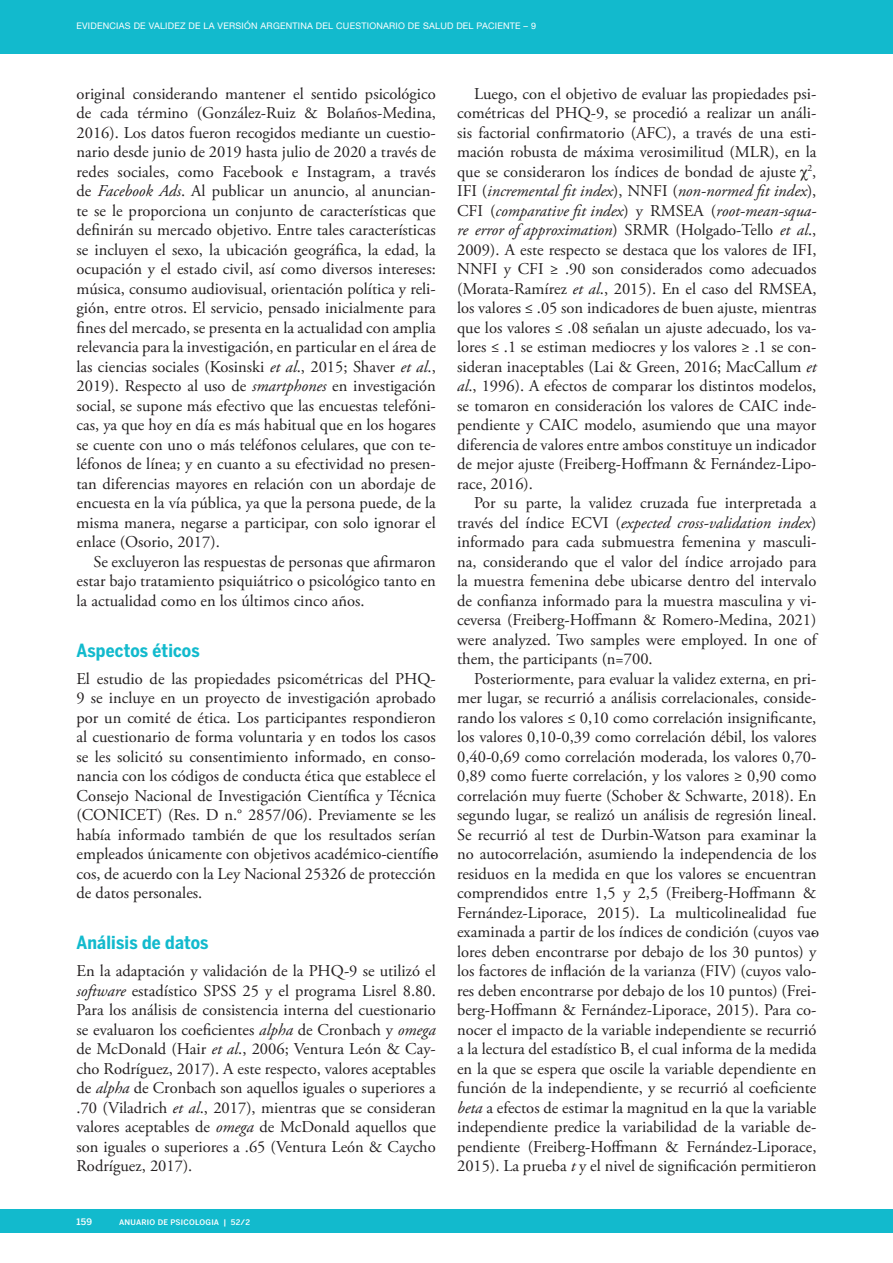
<style>
.page{position:relative;width:893px;height:1263px;background:#fff}
.page>*{position:absolute;margin:0;border:0;box-sizing:border-box;transform-origin:0 0}
.titol_2{font:700 18px "Benton Sans Cond";letter-spacing:.01em;color:#12bacd}
.Texto{font:16.5px/19.5px "Adobe Garamond Pro";color:#231f20;text-align:justify}
.texto_sense_sang{font:16.5px/19.5px "Adobe Garamond Pro";color:#231f20;text-align:justify}
.t1{font:9px "Helvetica Neue";letter-spacing:.025em;color:#fff}
.t2{font:500 8.85px "Benton Sans Cond";color:#fff;scale:1.18 1}
.t3{font:500 7.65px "Benton Sans Cond";letter-spacing:.025em;color:#fff;scale:1.18 1}
.s1{font-style:italic}
.s2{font-family:"Times New Roman"}
</style>
<div class="page">
<div style="left:0;top:0;width:893px;height:54px;background:#12bacd"></div>
<div style="left:0;top:1209px;width:893px;height:23px;background:#12bacd"></div>
<p class="t1" style="left:77px;top:20px;width:461px">EVIDENCIAS DE VALIDEZ DE LA VERSIÓN ARGENTINA DEL CUESTIONARIO DE SALUD DEL PACIENTE – 9</p>
<p class="texto_sense_sang" style="left:77px;top:84px;width:361px">original considerando mantener el sentido psicológico de cada término (González-Ruiz &amp; Bolaños-Medina, 2016). Los datos fueron recogidos mediante un cuestio&shy;nario desde junio de 2019 hasta julio de 2020 a través de redes sociales, como Facebook e Instagram, a través de <span class="s1">Facebook Ads</span>. Al publicar un anuncio, al anuncian&shy;te se le proporciona un conjunto de características que definirán su mercado objetivo. Entre tales características se incluyen el sexo, la ubicación geográfica, la edad, la ocupación y el estado civil, así como diversos intereses: música, consumo audiovisual, orientación política y reli&shy;gión, entre otros. El servicio, pensado inicialmente para fines del mercado, se presenta en la actualidad con amplia relevancia para la investigación, en particular en el área de las ciencias sociales (Kosinski <span class="s1">et al</span>., 2015; Shaver <span class="s1">et al</span>., 2019). Respecto al uso de <span class="s1">smartphones</span> en investigación social, se supone más efectivo que las encuestas telefóni&shy;cas, ya que hoy en día es más habitual que en los hogares se cuente con uno o más teléfonos celulares, que con te&shy;léfonos de línea; y en cuanto a su efectividad no presen&shy;tan diferencias mayores en relación con un abordaje de encuesta en la vía pública, ya que la persona puede, de la misma manera, negarse a participar, con solo ignorar el enlace (Osorio, 2017).</p>
<p class="Texto" style="left:77px;top:552px;width:361px;text-indent:17px">Se excluyeron las respuestas de personas que afirmaron estar bajo tratamiento psiquiátrico o psicológico tanto en la actualidad como en los últimos cinco años.</p>
<p class="titol_2" style="left:77px;top:639px;width:125px">Aspectos éticos</p>
<p class="texto_sense_sang" style="left:77px;top:669px;width:361px">El estudio de las propiedades psicométricas del PHQ-9 se incluye en un proyecto de investigación aprobado por un comité de ética. Los participantes respondieron al cuestionario de forma voluntaria y en todos los casos se les solicitó su consentimiento informado, en conso&shy;nancia con los códigos de conducta ética que establece el Consejo Nacional de Investigación Científica y Técnica (CONICET) (Res. D n.° 2857/06). Previamente se les había informado también de que los resultados serían empleados únicamente con objetivos académico-científi&shy;cos, de acuerdo con la Ley Nacional 25326 de protección de datos personales.</p>
<p class="titol_2" style="left:77px;top:932px;width:134px">Análisis de datos</p>
<p class="texto_sense_sang" style="left:77px;top:962px;width:361px">En la adaptación y validación de la PHQ-9 se utilizó el <span class="s1">software</span> estadístico SPSS 25 y el programa Lisrel 8.80.<br>Para los análisis de consistencia interna del cuestionario se evaluaron los coeficientes <span class="s1">alpha</span> de Cronbach y <span class="s1">omega </span>de McDonald (Hair <span class="s1">et al</span>., 2006; Ventura León &amp; Cay&shy;cho Rodríguez, 2017). A este respecto, valores aceptables de <span class="s1">alpha</span> de Cronbach son aquellos iguales o superiores a .70 (Viladrich <span class="s1">et al</span>., 2017), mientras que se consideran valores aceptables de <span class="s1">omega</span> de McDonald aquellos que son iguales o superiores a .65 (Ventura León &amp; Caycho Rodríguez, 2017).</p>
<p class="t2" style="left:77px;top:1216px;width:15px">159</p>
<p class="t3" style="left:119px;top:1217px;width:113px">ANUARIO DE PSICOLOGIA | 52/2</p>
<p class="Texto" style="left:457px;top:84px;width:361px;text-indent:17px">Luego, con el objetivo de evaluar las propiedades psi&shy;cométricas del PHQ-9, se procedió a realizar un análi&shy;sis factorial confirmatorio (AFC), a través de una esti&shy;mación robusta de máxima verosimilitud (MLR), en la que se consideraron los índices de bondad de ajuste <span class="s2">χ</span><sup>2</sup>, IFI (<span class="s1">incremental fit index</span>), NNFI (<span class="s1">non-normed fit index</span>), CFI (<span class="s1">comparative fit index</span>) y RMSEA (<span class="s1">root-mean-squa&shy;re error of approximation</span>) SRMR (Holgado-Tello <span class="s1">et al</span>., 2009). A este respecto se destaca que los valores de IFI, NNFI y CFI ≥ .90 son considerados como adecuados (Morata-Ramírez <span class="s1">et al</span>., 2015). En el caso del RMSEA, los valores ≤ .05 son indicadores de buen ajuste, mientras que los valores ≤ .08 señalan un ajuste adecuado, los va&shy;lores ≤ .1 se estiman mediocres y los valores ≥ .1 se con&shy;sideran inaceptables (Lai &amp; Green, 2016; MacCallum <span class="s1">et al</span>., 1996). A efectos de comparar los distintos modelos, se tomaron en consideración los valores de CAIC inde&shy;pendiente y CAIC modelo, asumiendo que una mayor diferencia de valores entre ambos constituye un indicador de mejor ajuste (Freiberg-Hoffmann &amp; Fernández-Lipo&shy;race, 2016).</p>
<p class="Texto" style="left:457px;top:494px;width:361px;text-indent:17px">Por su parte, la validez cruzada fue interpretada a través del índice ECVI (<span class="s1">expected cross-validation index</span>) informado para cada submuestra femenina y masculi&shy;na, considerando que el valor del índice arrojado para la muestra femenina debe ubicarse dentro del intervalo de confianza informado para la muestra masculina y vi&shy;ceversa (Freiberg-Hoffmann &amp; Romero-Medina, 2021) were analyzed. Two samples were employed. In one of them, the participants (n=700.</p>
<p class="Texto" style="left:457px;top:669px;width:361px;text-indent:17px">Posteriormente, para evaluar la validez externa, en pri&shy;mer lugar, se recurrió a análisis correlacionales, conside&shy;rando los valores ≤ 0,10 como correlación insignificante, los valores 0,10-0,39 como correlación débil, los valores 0,40-0,69 como correlación moderada, los valores 0,70- 0,89 como fuerte correlación, y los valores ≥ 0,90 como correlación muy fuerte (Schober &amp; Schwarte, 2018). En segundo lugar, se realizó un análisis de regresión lineal.<br>Se recurrió al test de Durbin-Watson para examinar la no autocorrelación, asumiendo la independencia de los residuos en la medida en que los valores se encuentran comprendidos entre 1,5 y 2,5 (Freiberg-Hoffmann &amp; Fernández-Liporace, 2015). La multicolinealidad fue examinada a partir de los índices de condición (cuyos va&shy;lores deben encontrarse por debajo de los 30 puntos) y los factores de inflación de la varianza (FIV) (cuyos valo&shy;res deben encontrarse por debajo de los 10 puntos) (Frei&shy;berg-Hoffmann &amp; Fernández-Liporace, 2015). Para co&shy;nocer el impacto de la variable independiente se recurrió a la lectura del estadístico B, el cual informa de la medida en la que se espera que oscile la variable dependiente en función de la independiente, y se recurrió al coeficiente <span class="s1">beta</span> a efectos de estimar la magnitud en la que la variable independiente predice la variabilidad de la variable de&shy;pendiente (Freiberg-Hoffmann &amp; Fernández-Liporace, 2015). La prueba <span class="s1">t</span> y el nivel de significación permitieron</p>
</div>
